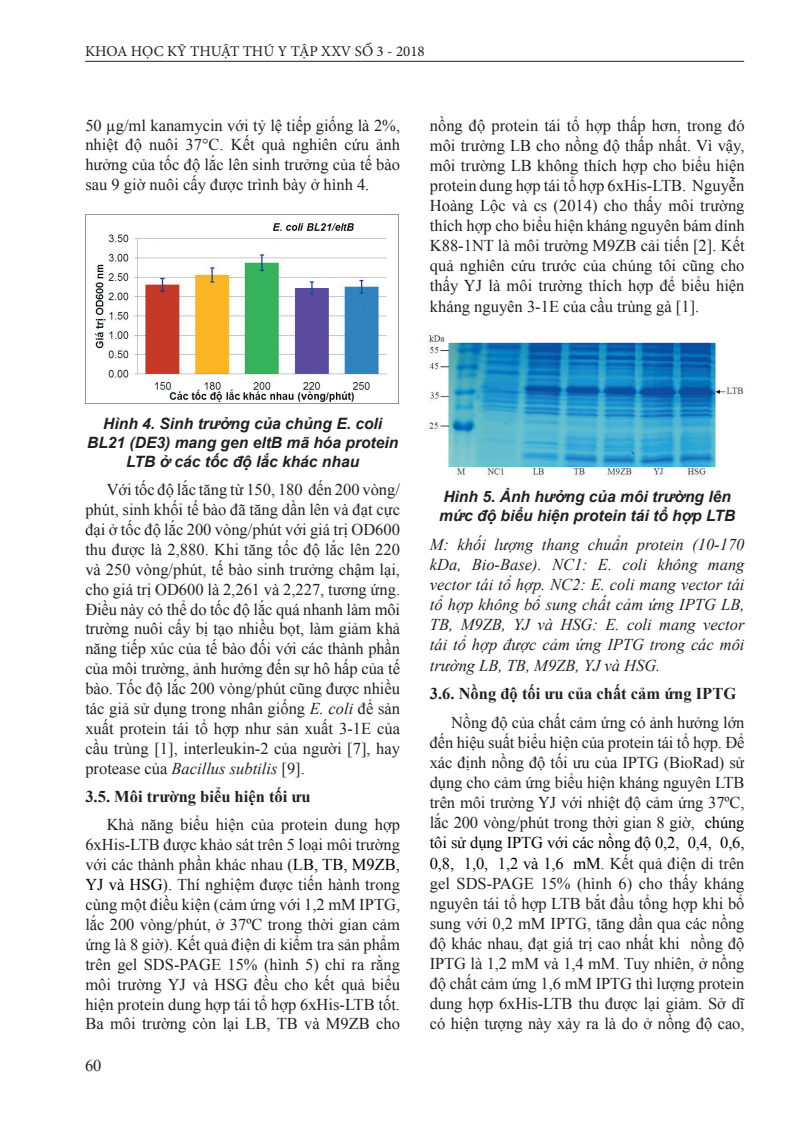
<style>
.page{position:relative;width:808px;height:1123px;background:#fff}
.page>*{position:absolute;margin:0;border:0;box-sizing:border-box;transform-origin:0 0}
.Text_noi_dung{font:16.5px/20px "Times New Roman";color:#231f20;text-align:justify}
._2_1_2_2{font:16.5px/20px "Times New Roman";color:#231f20;text-align:justify}
.Text_noi_dung-2{font:italic 16.5px/20.1px "Times New Roman";color:#231f20;text-align:justify}
._2_1_2_2-2{font:700 16.5px "Times New Roman";color:#231f20}
.Chú_thích_hình{font:italic 700 15.6px/18.8px "Arial";color:#231f20;text-align:center}
.t1{font:15px "Minion Pro";color:#231f20}
.s1{font-style:italic}
.s2{color:#000}
.s3{color:#c00000}
</style>
<div class="page">
<hr style="left:85px;top:61px;width:659px;height:1px;background:#231f20">
<img style="left:85px;top:215px;width:302px;height:188px">
<img style="left:427px;top:333px;width:316px;height:144px">
<p class="t1" style="left:85px;top:41px;width:341px">KHOA HỌC KỸ THUẬT THÚ Y TẬP XXV SỐ 3 - 2018</p>
<p class="Text_noi_dung" style="left:85px;top:115px;width:316px">50 µg/ml kanamycin với tỷ lệ tiếp giống là 2%, nhiệt độ nuôi 37°C. Kết quả nghiên cứu ảnh hưởng của tốc độ lắc lên sinh trưởng của tế bào sau 9 giờ nuôi cấy được trình bày ở hình 4.</p>
<p class="_2_1_2_2" style="left:430px;top:115px;width:316px">nồng độ protein tái tổ hợp thấp hơn, trong đó môi trường LB cho nồng độ thấp nhất. Vì vậy, môi trường LB không thích hợp cho biểu hiện protein dung hợp tái tổ hợp 6xHis-LTB. Nguyễn Hoàng Lộc và cs (2014) cho thấy môi trường thích hợp cho biểu hiện kháng nguyên bám dính K88-1NT là môi trường M9ZB cải tiến [2]. Kết quả nghiên cứu trước của chúng tôi cũng cho thấy YJ là môi trường thích hợp để biểu hiện kháng nguyên 3-1E của cầu trùng gà [1].</p>
<p class="Chú_thích_hình" style="left:87px;top:415px;width:313px">Hình 4. Sinh trưởng của chủng E. coli<br>BL21 (DE3) mang gen eltB mã hóa protein<br>LTB ở các tốc độ lắc khác nhau</p>
<p class="Text_noi_dung" style="left:85px;top:479px;width:316px;text-indent:21px">Với tốc độ lắc tăng từ 150, 180 đến 200 vòng/ phút, sinh khối tế bào đã tăng dần lên và đạt cực đại ở tốc độ lắc 200 vòng/phút với giá trị OD600 thu được là 2,880. Khi tăng tốc độ lắc lên 220 và 250 vòng/phút, tế bào sinh trưởng chậm lại, cho giá trị OD600 là 2,261 và 2,227, tương ứng.<br>Điều này có thể do tốc độ lắc quá nhanh làm môi trường nuôi cấy bị tạo nhiều bọt, làm giảm khả năng tiếp xúc của tế bào đối với các thành phần của môi trường, ảnh hưởng đến sự hô hấp của tế bào. Tốc độ lắc 200 vòng/phút cũng được nhiều tác giả sử dụng trong nhân giống <span class="s1">E. coli</span> để sản xuất protein tái tổ hợp như sản xuất 3-1E của cầu trùng [1], interleukin-2 của người [7], hay protease của <span class="s1">Bacillus subtilis</span> [9].</p>
<p class="_2_1_2_2-2" style="left:85px;top:785px;width:227px">3.5. Môi trường biểu hiện tối ưu</p>
<p class="_2_1_2_2" style="left:85px;top:814px;width:316px;text-indent:21px">Khả năng biểu hiện của protein dung hợp 6xHis-LTB được khảo sát trên 5 loại môi trường với các thành phần khác nhau (<span class="s2">LB, TB, M9ZB, YJ và HSG</span>). Thí nghiệm được tiến hành trong cùng một điều kiện (cảm ứng với 1,2 mM IPTG, lắc 200 vòng/phút, ở 37ºC trong thời gian cảm ứng là 8 giờ). Kết quả điện di kiểm tra sản phẩm trên gel SDS-PAGE 15% (hình 5) chỉ ra rằng môi trường YJ và HSG đều cho kết quả biểu hiện protein dung hợp tái tổ hợp 6xHis-LTB tốt.<br>Ba môi trường còn lại LB, TB và M9ZB cho</p>
<p class="Text_noi_dung" style="left:85px;top:1055px;width:18px">60</p>
<p class="Chú_thích_hình" style="left:439px;top:488px;width:298px;text-align:left">Hình 5. Ảnh hưởng của môi trường lên mức độ biể u hiện protein tái tổ hợp LTB</p>
<p class="Text_noi_dung-2" style="left:430px;top:534px;width:316px">M: khối lượng thang chuẩn protein (10-170 kDa, Bio-Base). NC1: E. coli không mang vector tái tổ hợp. NC2: E. coli mang vector tái tổ hợp không bổ sung chất cảm ứng IPTG LB, TB, M9ZB, YJ và HSG: E. coli mang vector tái tổ hợp được cả m ứng IPTG trong cá c môi trường LB, TB, M9ZB, YJ và HSG.</p>
<p class="_2_1_2_2-2" style="left:430px;top:682px;width:308px">3.6. Nồng độ tối ưu của chất cảm ứng IPTG</p>
<p class="Text_noi_dung" style="left:430px;top:712px;width:316px;text-indent:21px">Nồng độ của chất cảm ứng có ảnh hưởng lớn đến hiệu suất biểu hiện của protein tái tổ hợp. Để xác định nồng độ tối ưu của IPTG (BioRad) sử dụng cho cảm ứng biểu hiện kháng nguyên LTB trên môi trường YJ với nhiệt độ cảm ứng 37ºC, lắc 200 vòng/phút trong thời gian 8 giờ, <span class="s2">chúng tôi sử dụng IPTG với các nồng độ 0,2, 0,4, 0,6, 0,8, 1,0, 1,2 và 1,6 mM</span><span class="s3">.</span> Kết quả điện di trên gel SDS-PAGE 15% (hình 6) cho thấy kháng nguyên tái tổ hợp LTB bắt đầu tổng hợp khi bổ sung với 0,2 mM IPTG, tăng dần qua các nồng độ khác nhau, đạt giá trị cao nhất khi nồng độ IPTG là 1,2 mM và 1,4 mM<span class="s3">.</span> Tuy nhiên, ở nồng độ chất cảm ứng 1,6 mM IPTG thì lượng protein dung hợp 6xHis-LTB thu được lại giảm. Sở dĩ có hiện tượng này xảy ra là do ở nồng độ cao,</p>
</div>
